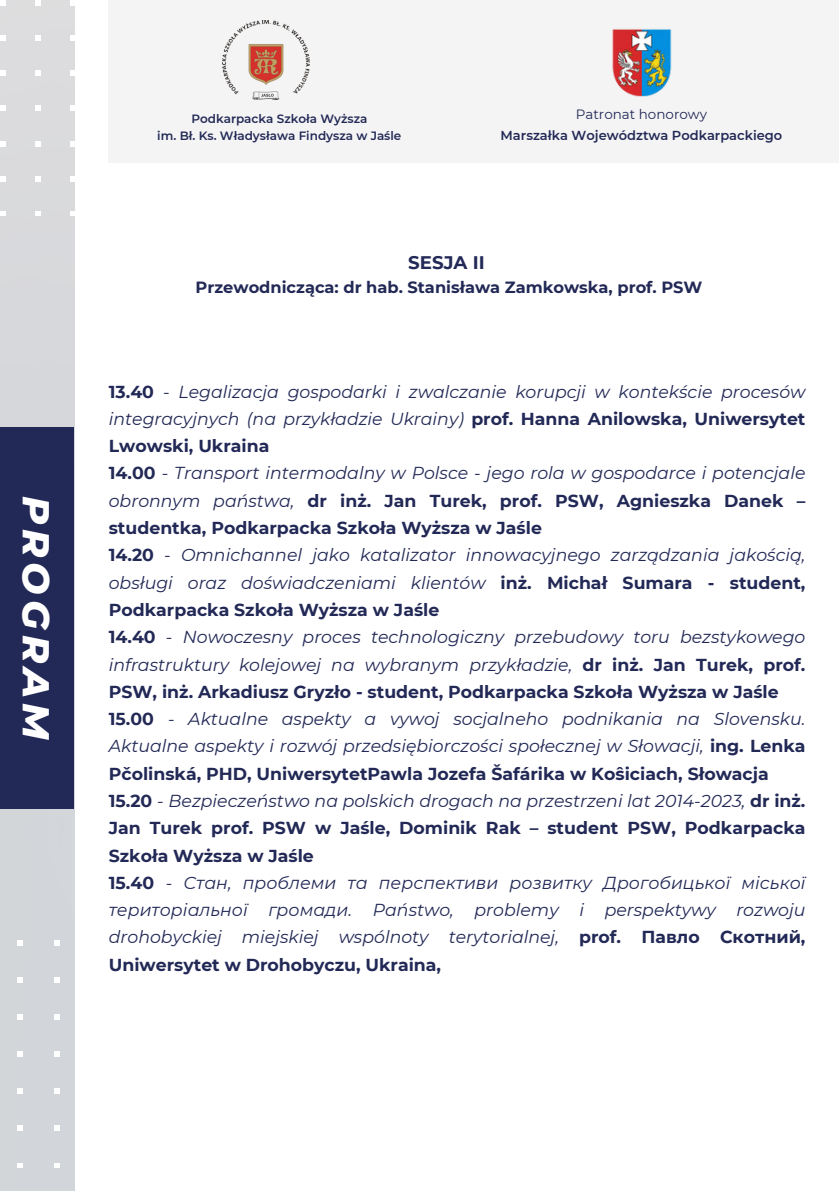
<style>
.page{position:relative;width:839px;height:1191px;background:#fff}
.page>*{position:absolute;margin:0;border:0;box-sizing:border-box;transform-origin:0 0}
.t1{font:italic 800 38.2px "Montserrat";letter-spacing:.135em;color:#fff}
.t2{font:700 18.2px "Montserrat";color:#222956}
.t3{font:italic 17.4px/27.2px "Montserrat";color:#222956}
.t4{font:700 16.2px "Montserrat";color:#222956}
.t5{font:13.4px "Montserrat";color:#222956}
.t6{font:600 13px "Montserrat";color:#222956}
.t7{font:600 12px "Montserrat";color:#222956}
.s1{font-weight:700;font-style:normal}
.s2{font-style:normal}
</style>
<div class="page">
<div style="left:0;top:0;width:74px;height:1191px;background:#d5d7da"></div>
<div style="left:0;top:427px;width:74px;height:381px;background:#222956"></div>
<svg style="left:0;top:0;width:6px;height:6px"></svg>
<svg style="left:0;top:35px;width:6px;height:6px"></svg>
<svg style="left:0;top:70px;width:6px;height:6px"></svg>
<svg style="left:0;top:106px;width:6px;height:5px"></svg>
<svg style="left:0;top:141px;width:6px;height:5px"></svg>
<svg style="left:0;top:176px;width:6px;height:5px"></svg>
<svg style="left:0;top:211px;width:6px;height:5px"></svg>
<svg style="left:35px;top:0;width:6px;height:6px"></svg>
<svg style="left:35px;top:35px;width:6px;height:6px"></svg>
<svg style="left:35px;top:70px;width:6px;height:6px"></svg>
<svg style="left:35px;top:106px;width:6px;height:5px"></svg>
<svg style="left:35px;top:141px;width:6px;height:5px"></svg>
<svg style="left:35px;top:176px;width:6px;height:5px"></svg>
<svg style="left:35px;top:211px;width:6px;height:5px"></svg>
<svg style="left:71px;top:0;width:3px;height:6px"></svg>
<svg style="left:71px;top:35px;width:3px;height:6px"></svg>
<svg style="left:71px;top:70px;width:3px;height:6px"></svg>
<svg style="left:71px;top:106px;width:3px;height:5px"></svg>
<svg style="left:71px;top:141px;width:3px;height:5px"></svg>
<svg style="left:71px;top:176px;width:3px;height:5px"></svg>
<svg style="left:71px;top:211px;width:3px;height:5px"></svg>
<svg style="left:17px;top:940px;width:6px;height:6px"></svg>
<svg style="left:17px;top:977px;width:6px;height:6px"></svg>
<svg style="left:17px;top:1014px;width:6px;height:6px"></svg>
<svg style="left:17px;top:1051px;width:6px;height:6px"></svg>
<svg style="left:17px;top:1088px;width:6px;height:6px"></svg>
<svg style="left:17px;top:1126px;width:6px;height:5px"></svg>
<svg style="left:17px;top:1163px;width:6px;height:5px"></svg>
<svg style="left:54px;top:940px;width:6px;height:6px"></svg>
<svg style="left:54px;top:977px;width:6px;height:6px"></svg>
<svg style="left:54px;top:1014px;width:6px;height:6px"></svg>
<svg style="left:54px;top:1051px;width:6px;height:6px"></svg>
<svg style="left:54px;top:1088px;width:6px;height:6px"></svg>
<svg style="left:54px;top:1126px;width:6px;height:5px"></svg>
<svg style="left:54px;top:1163px;width:6px;height:5px"></svg>
<div style="left:109px;top:0;width:729px;height:163px;background:#f4f4f4"></div>
<img style="left:222px;top:20px;width:87px;height:80px">
<img style="left:612px;top:29px;width:60px;height:68px">
<p class="t1" style="left:60px;top:496px;width:246px;rotate:90deg">PROGRAM</p>
<h5 class="t7" style="left:191px;top:111px;width:177px">Podkarpacka Szkoła Wyższa</h5>
<h4 class="t7" style="left:157px;top:128px;width:245px">im. Bł. Ks. Władysława Findysza w Jaśle</h4>
<p class="t5" style="left:576px;top:106px;width:133px">Patronat honorowy</p>
<p class="t6" style="left:500px;top:127px;width:283px">Marszałka Województwa Podkarpackiego</p>
<p class="t2" style="left:408px;top:252px;width:78px">SESJA II</p>
<p class="t4" style="left:195px;top:277px;width:508px">Przewodnicząca: dr hab. Stanisława Zamkowska, prof. PSW</p>
<h2 class="t3" style="left:109px;top:378px;width:698px"><span class="s1">13.40</span> <span class="s2">-</span> Legalizacja gospodarki i zwalczanie korupcji w kontekście procesów integracyjnych (na przykładzie Ukrainy) <span class="s1">prof. Hanna Anilowska, Uniwersytet Lwowski, Ukraina<br>14.00</span> <span class="s2">-</span> Transport intermodalny w Polsce - jego rola w gospodarce i potencjale obronnym państwa, <span class="s1">dr inż. Jan Turek, prof. PSW, Agnieszka Danek – studentka, Podkarpacka Szkoła Wyższa w Jaśle<br>14.20</span> <span class="s2">-</span> Omnichannel jako katalizator innowacyjnego zarządzania jakością, obsługi oraz doświadczeniami klientów <span class="s1">inż. Michał Sumara - student, Podkarpacka Szkoła Wyższa w Jaśle<br>14.40</span> <span class="s2">-</span> Nowoczesny proces technologiczny przebudowy toru bezstykowego infrastruktury kolejowej na wybranym przykładzie, <span class="s1">dr inż. Jan Turek, prof.<br>PSW, inż. Arkadiusz Gryzło - student, Podkarpacka Szkoła Wyższa w Jaśle 15.00</span> <span class="s2">-</span> Aktualne aspekty a vywoj socjalneho podnikania na Slovensku.<br>Aktualne aspekty i rozwój przedsiębiorczości społecznej w Słowacji, <span class="s1">ing. Lenka Pčolinská, PHD, UniwersytetPawla Jozefa Šafárika w Koŝiciach, Słowacja 15.20</span> <span class="s2">-</span> Bezpieczeństwo na polskich drogach na przestrzeni lat 2014-2023, <span class="s1">dr inż.<br>Jan Turek prof. PSW w Jaśle, Dominik Rak – student PSW, Podkarpacka Szkoła Wyższa w Jaśle<br>15.40</span> <span class="s2">-</span> Стан, проблеми та перспективи розвитку Дрогобицької міської територіальної громади. Państwo, problemy i perspektywy rozwoju drohobyckiej miejskiej wspólnoty terytorialnej, <span class="s1">prof. Павло Скотний, Uniwersytet w Drohobyczu, Ukraina,</span></h2>
</div>
